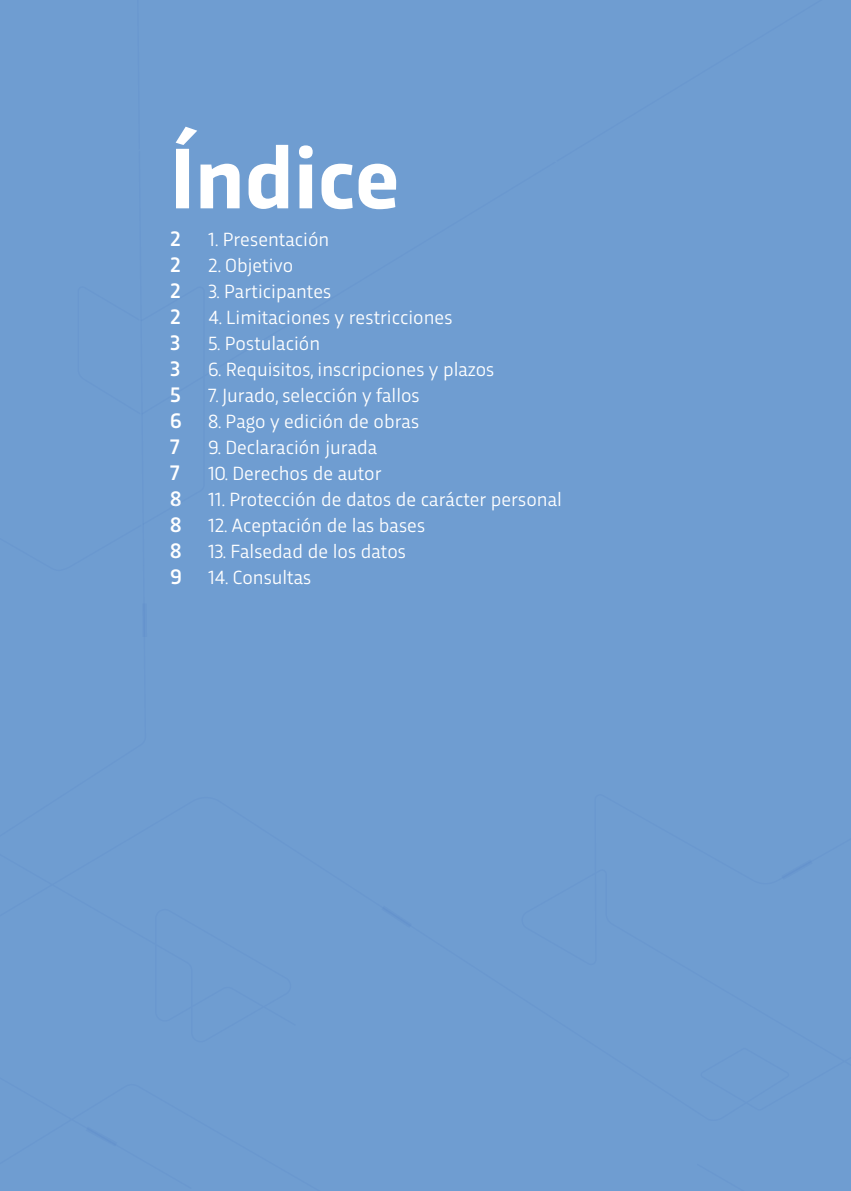
<style>
.page{position:relative;width:851px;height:1191px;background:#fff}
.page>*{position:absolute;margin:0;border:0;box-sizing:border-box;transform-origin:0 0}
.t1{font:700 90px "Trasandina";color:#fff}
.t2{font:500 22px "Trasandina";color:#fff}
.t3{font:20px/26px "Trasandina";color:#fff}
.s1{font-weight:500;font-size:22px}
</style>
<div class="page">
<div style="left:0;top:0;width:850px;height:1191px;background:#6f9dd1"></div>
<hr style="left:143px;top:565px;width:2px;height:34px;background:#3c6dc1">
<div style="left:142px;top:603px;width:5px;height:34px;background:#6795ce"></div>
<h1 class="t1" style="left:170px;top:111px;width:231px">Índice</h1>
<p class="t3" style="left:170px;top:224px;width:284px"><span class="s1">2</span> 1. Presentación<br><span class="s1">2</span> 2. Objetivo<br><span class="s1">2</span> 3. Participantes<br><span class="s1">2</span> 4. Limitaciones y restricciones</p>
<p class="t2" style="left:170px;top:326px;width:12px">3</p>
<p class="t3" style="left:208px;top:328px;width:113px">5. Postulación</p>
<p class="t2" style="left:170px;top:352px;width:12px">3</p>
<p class="t3" style="left:170px;top:354px;width:325px;text-indent:38px">6. Requisitos, inscripciones y plazos<br><span class="s1">5</span> 7. Jurado, selección y fallos<br><span class="s1">6</span> 8. Pago y edición de obras</p>
<p class="t2" style="left:170px;top:430px;width:11px">7</p>
<p class="t3" style="left:208px;top:432px;width:171px">9. Declaración jurada</p>
<p class="t2" style="left:170px;top:456px;width:11px">7</p>
<p class="t3" style="left:170px;top:458px;width:393px;text-indent:38px">10. Derechos de autor<br><span class="s1">8</span> 11. Protección de datos de carácter personal<br><span class="s1">8</span> 12. Aceptación de las bases<br><span class="s1">8</span> 13. Falsedad de los datos<br><span class="s1">9</span> 14. Consultas</p>
</div>
